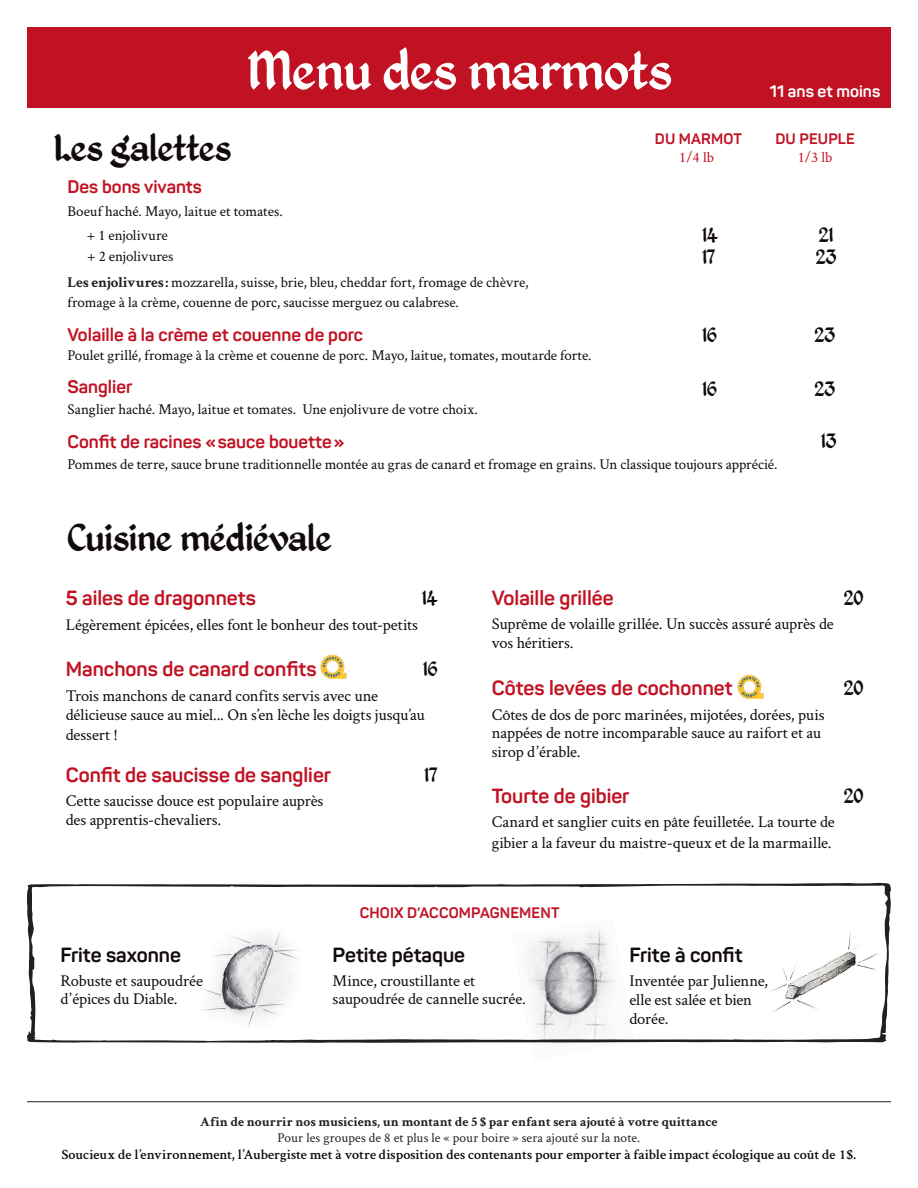
<style>
.page{position:relative;width:918px;height:1188px;background:#fff}
.page>*{position:absolute;margin:0;border:0;box-sizing:border-box;transform-origin:0 0}
.t1{font:60.75px "Kingthings Petrock";color:#fff}
.Plat{font:42px "Kingthings Petrock";letter-spacing:-.005em;color:#110a0c}
.Galettes_-_Descripti{font:22.5px "Kingthings Petrock";letter-spacing:-.005em;color:#110a0c}
.Plat-2{font:22.5px "Kingthings Petrock";letter-spacing:-.005em;color:#110a0c}
.Plat-3{font:700 20.25px "Panton";color:#c11223}
.Plat-4{font:700 20.25px "Panton";color:#110a0c}
.Galettes_-_Descripti-2{font:700 18px "Panton";color:#c11223}
.Plat-5{font:700 18px "Panton";color:#c11223}
.Galettes-nom{font:700 18px "Panton";color:#c11223}
.description{font:16.5px/18.8px "Crimson Text";letter-spacing:-.01em;color:#110a0c}
.Plat-6{font:16.5px/19.5px "Crimson Text";letter-spacing:-.005em;color:#110a0c}
.t2{font:700 16.5px "Panton";color:#fff}
.Galettes_-_Descripti-3{font:15px/21px "Crimson Text";letter-spacing:-.005em;color:#110a0c}
.description-2{font:15px "Crimson Text";letter-spacing:-.005em;color:#110a0c}
.Extras{font:700 15px "Panton";letter-spacing:.01em;color:#c11223}
.Plat_Dragon{font:700 15px "Panton";letter-spacing:.01em;color:#c11223}
.Plat_Dragon-2{font:15px "Crimson Text";color:#c11223}
.t3{font:600 14.25px "Crimson Text";color:#110a0c}
.t4{font:700 13.5px "Crimson Text";color:#231f20}
.t5{font:13.5px "Crimson Text";letter-spacing:.005em;color:#231f20}
.s1{font-weight:700;color:#231f20}
</style>
<div class="page">
<div style="left:27px;top:27px;width:864px;height:81px;background:#c11223"></div>
<hr style="left:27px;top:1101px;width:864px;height:1px;background:#231f20">
<svg style="left:27px;top:883px;width:864px;height:160px"></svg>
<svg style="left:506px;top:1039px;width:15px;height:1px"></svg>
<img style="left:320px;top:654px;width:27px;height:25px">
<img style="left:737px;top:674px;width:27px;height:25px">
<p class="t1" style="left:247px;top:35px;width:426px">Menu des marmots</p>
<p class="t2" style="left:770px;top:81px;width:112px">11 ans et moins</p>
<p class="Plat" style="left:54px;top:124px;width:179px">Les galettes</p>
<p class="Galettes-nom" style="left:68px;top:176px;width:136px">Des bons vivants</p>
<p class="Galettes_-_Descripti-3" style="left:68px;top:200px;width:217px">Boeuf haché. Mayo, laitue et tomates.</p>
<p class="Galettes_-_Descripti-3" style="left:87px;top:224px;width:88px">+ 1 enjolivure + 2 enjolivures</p>
<p class="Galettes_-_Descripti-3" style="left:68px;top:272px;width:463px;line-height:19.5px"><span class="s1">Les enjolivures :</span> mozzarella, suisse, brie, bleu, cheddar fort, fromage de chèvre, fromage à la crème, couenne de porc, saucisse merguez ou calabrese.</p>
<p class="Galettes_-_Descripti-2" style="left:68px;top:324px;width:297px">Volaille à la crème et couenne de porc</p>
<p class="Galettes_-_Descripti-3" style="left:68px;top:344px;width:526px">Poulet grillé, fromage à la crème et couenne de porc. Mayo, laitue, tomates, moutarde forte.</p>
<p class="Galettes-nom" style="left:68px;top:376px;width:66px">Sanglier</p>
<p class="Galettes_-_Descripti-3" style="left:68px;top:399px;width:412px">Sanglier haché. Mayo, laitue et tomates. Une enjolivure de votre choix.</p>
<p class="Plat_Dragon" style="left:655px;top:129px;width:88px">DU MARMOT</p>
<p class="Plat_Dragon" style="left:776px;top:129px;width:81px">DU PEUPLE</p>
<p class="Plat_Dragon-2" style="left:679px;top:147px;width:36px">1/4 lb</p>
<p class="Plat_Dragon-2" style="left:798px;top:147px;width:36px">1/3 lb</p>
<p class="Galettes_-_Descripti" style="left:702px;top:221px;width:18px">14</p>
<p class="Galettes_-_Descripti" style="left:819px;top:221px;width:16px">21</p>
<p class="Galettes_-_Descripti" style="left:702px;top:244px;width:15px">17</p>
<p class="Galettes_-_Descripti" style="left:816px;top:244px;width:22px">23</p>
<p class="Galettes_-_Descripti" style="left:702px;top:322px;width:16px">16</p>
<p class="Galettes_-_Descripti" style="left:814px;top:322px;width:22px">23</p>
<p class="Galettes_-_Descripti" style="left:702px;top:376px;width:16px">16</p>
<p class="Galettes_-_Descripti" style="left:814px;top:376px;width:22px">23</p>
<p class="Plat-5" style="left:68px;top:431px;width:278px">Confit de racines «sauce bouette»</p>
<p class="Plat-2" style="left:821px;top:428px;width:17px">13</p>
<p class="description-2" style="left:68px;top:454px;width:711px">Pommes de terre, sauce brune traditionnelle montée au gras de canard et fromage en grains. Un classique toujours apprécié.</p>
<p class="Plat" style="left:68px;top:513px;width:266px">Cuisine médiévale</p>
<p class="Plat-3" style="left:66px;top:585px;width:192px">5 ailes de dragonnets</p>
<p class="Plat-2" style="left:422px;top:585px;width:18px">14</p>
<p class="description" style="left:66px;top:615px;width:354px">Légèrement épicées, elles font le bonheur des tout-petits</p>
<p class="Plat-3" style="left:66px;top:656px;width:252px">Manchons de canard confits</p>
<p class="Plat-2" style="left:423px;top:656px;width:16px">16</p>
<p class="Plat-6" style="left:66px;top:685px;width:360px">Trois manchons de canard confits servis avec une délicieuse sauce au miel... On s’en lèche les doigts jusqu’au dessert !</p>
<p class="Plat-3" style="left:66px;top:762px;width:267px">Confit de saucisse de sanglier</p>
<p class="Plat-2" style="left:424px;top:762px;width:15px">17</p>
<p class="description" style="left:66px;top:791px;width:259px">Cette saucisse douce est populaire auprès des apprentis-chevaliers.</p>
<p class="Plat-3" style="left:492px;top:585px;width:123px">Volaille grillée</p>
<p class="Plat-2" style="left:844px;top:585px;width:21px">20</p>
<p class="description" style="left:492px;top:614px;width:344px">Suprême de volaille grillée. Un succès assuré auprès de</p>
<p class="description" style="left:492px;top:633px;width:83px">vos héritiers.</p>
<p class="Plat-3" style="left:492px;top:676px;width:242px">Côtes levées de cochonnet</p>
<p class="Plat-2" style="left:844px;top:675px;width:21px">20</p>
<p class="description" style="left:492px;top:704px;width:334px">Côtes de dos de porc marinées, mijotées, dorées, puis nappées de notre incomparable sauce au raifort et au sirop d’érable.</p>
<p class="Plat-3" style="left:492px;top:783px;width:139px">Tourte de gibier</p>
<p class="Plat-2" style="left:844px;top:783px;width:21px">20</p>
<p class="Plat-6" style="left:492px;top:811px;width:344px">Canard et sanglier cuits en pâte feuilletée. La tourte de</p>
<p class="Plat-6" style="left:492px;top:832px;width:341px">gibier a la faveur du maistre-queux et de la marmaille.</p>
<p class="Plat-4" style="left:60px;top:942px;width:122px">Frite saxonne</p>
<p class="description" style="left:60px;top:970px;width:144px">Robuste et saupoudrée d’épices du Diable.</p>
<p class="Extras" style="left:360px;top:903px;width:201px">CHOIX D’ACCOMPAGNEMENT</p>
<p class="Plat-4" style="left:333px;top:942px;width:134px">Petite pétaque</p>
<p class="description" style="left:333px;top:970px;width:195px">Mince, croustillante et saupoudrée de cannelle sucrée.</p>
<p class="Plat-4" style="left:629px;top:942px;width:115px">Frite à confit</p>
<p class="description" style="left:629px;top:971px;width:140px">Inventée par Julienne, elle est salée et bien</p>
<p class="description" style="left:629px;top:1008px;width:41px">dorée.</p>
<p class="t4" style="left:200px;top:1114px;width:519px">Afin de nourrir nos musiciens, un montant de 5 $ par enfant sera ajouté à votre quittance</p>
<p class="t5" style="left:278px;top:1129px;width:364px">Pour les groupes de 8 et plus le « pour boire » sera ajouté sur la note.</p>
<p class="t3" style="left:62px;top:1145px;width:796px">Soucieux de l’environnement, l’Aubergiste met à votre disposition des contenants pour emporter à faible impact écologique au coût de 1$.</p>
</div>
